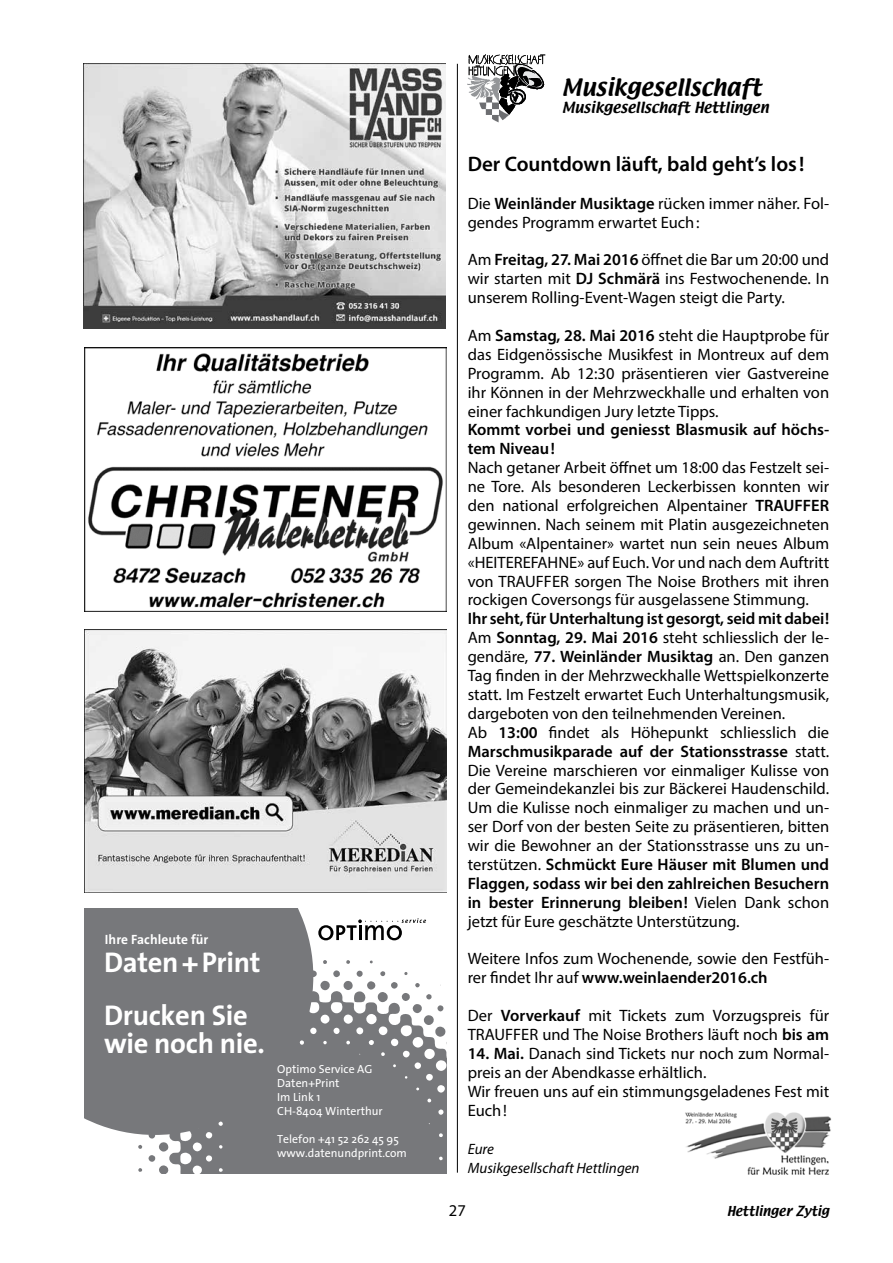
<style>
.page{position:relative;width:893px;height:1263px;background:#fff}
.page>*{position:absolute;margin:0;border:0;box-sizing:border-box;transform-origin:0 0}
.t1{font:700 28.65px/28.7px "The Sans";letter-spacing:-.01em;color:#fff}
.t2{font:600 21px "Myriad Pro";color:#000}
.t3{font:21px "Textile";color:#000}
.t4{font:16.5px/18.9px "Myriad Pro";color:#000}
.t5{font:600 16.5px/18.9px "Myriad Pro";color:#000}
.t6{font:italic 15px/18.9px "Myriad Pro";color:#000}
.t7{font:13.5px "Textile";color:#000}
.t8{font:700 13.5px "The Sans";letter-spacing:.005em;color:#fff}
.t9{font:12px "Textile";letter-spacing:.005em;color:#000}
.t10{font:11.7px/14.1px "The Sans";color:#fff}
.s1{font-weight:600}
</style>
<div class="page">
<img style="left:685px;top:1112px;width:147px;height:63px">
<img style="left:468px;top:77px;width:76px;height:45px">
<img style="left:468px;top:54px;width:78px;height:23px">
<hr style="left:457px;top:64px;width:1px;height:1109px;background:#000">
<svg style="left:318px;top:918px;width:108px;height:22px"></svg>
<svg style="left:138px;top:960px;width:308px;height:214px;fill:#77787b"></svg>
<div style="left:85px;top:908px;width:228px;height:227px;background:#77787b"></div>
<img style="left:85px;top:629px;width:361px;height:264px">
<img style="left:85px;top:348px;width:361px;height:263px">
<img style="left:84px;top:64px;width:361px;height:264px">
<p class="t8" style="left:105px;top:928px;width:105px">Ihre Fachleute für</p>
<h1 class="t1" style="left:104px;top:947px;width:158px">Daten + Print</h1>
<h1 class="t1" style="left:104px;top:1000px;width:162px">Drucken Sie wie noch nie.</h1>
<p class="t10" style="left:277px;top:1062px;width:107px">Optimo Service AG<br>Daten+Print<br>Im Link 1<br>CH-8404 Winterthur</p>
<p class="t10" style="left:277px;top:1132px;width:131px">Telefon +41 52 262 45 95 www.datenundprint.com</p>
<p class="t3" style="left:561px;top:72px;width:201px">Musikgesellschaft</p>
<p class="t7" style="left:562px;top:98px;width:209px">Musikgesellschaft Hettlingen</p>
<p class="t2" style="left:468px;top:151px;width:338px">Der Countdown läuft, bald geht’s los!</p>
<p class="t4" style="left:468px;top:193px;width:363px">Die <span class="s1">Weinländer Musiktage</span> rücken immer näher. Fol&shy;gendes Programm erwartet Euch:</p>
<p class="t4" style="left:468px;top:250px;width:363px;text-align:justify">Am <span class="s1">Freitag, 27. Mai 2016</span> öffnet die Bar um 20:00 und wir starten mit <span class="s1">DJ Schmärä</span> ins Festwochenende. In unserem Rolling-Event-Wagen steigt die Party.</p>
<p class="t4" style="left:468px;top:326px;width:363px;text-align:justify">Am <span class="s1">Samstag, 28. Mai 2016</span> steht die Hauptprobe für das Eidgenössische Musikfest in Montreux auf dem Programm. Ab 12:30 präsentieren vier Gastvereine ihr Können in der Mehrzweckhalle und erhalten von einer fachkundigen Jury letzte Tipps.</p>
<p class="t5" style="left:468px;top:420px;width:363px">Kommt vorbei und geniesst Blasmusik auf höchs&shy;tem Niveau!</p>
<p class="t4" style="left:468px;top:458px;width:363px;text-align:justify">Nach getaner Arbeit öffnet um 18:00 das Festzelt sei&shy;ne Tore. Als besonderen Leckerbissen konnten wir den national erfolgreichen Alpentainer <span class="s1">TRAUFFER </span>gewinnen. Nach seinem mit Platin ausgezeichneten Album «Alpentainer» wartet nun sein neues Album «HEITEREFAHNE» auf Euch. Vor und nach dem Auftritt von TRAUFFER sorgen The Noise Brothers mit ihren rockigen Coversongs für ausgelassene Stimmung.</p>
<p class="t4" style="left:468px;top:609px;width:363px"><span class="s1">Ihr seht, für Unterhaltung ist gesorgt, seid mit dabei!<br></span>Am <span class="s1">Sonntag, 29. Mai 2016</span> steht schliesslich der le&shy;gendäre, <span class="s1">77. Weinländer Musiktag</span> an. Den ganzen Tag finden in der Mehrzweckhalle Wettspielkonzerte statt. Im Festzelt erwartet Euch Unterhaltungsmusik, dargeboten von den teilnehmenden Vereinen.<br>Ab <span class="s1">13:00</span> findet als Höhepunkt schliesslich die <span class="s1">Marschmusikparade auf der Stationsstrasse</span> statt.<br>Die Vereine marschieren vor einmaliger Kulisse von der Gemeindekanzlei bis zur Bäckerei Haudenschild.<br>Um die Kulisse noch einmaliger zu machen und un&shy;ser Dorf von der besten Seite zu präsentieren, bitten wir die Bewohner an der Stationsstrasse uns zu un&shy;terstützen. <span class="s1">Schmückt Eure Häuser mit Blumen und Flaggen, sodass wir bei den zahlreichen Besuchern in bester Erinnerung bleiben!</span> Vielen Dank schon jetzt für Eure geschätzte Unterstützung.</p>
<p class="t4" style="left:468px;top:949px;width:363px">Weitere Infos zum Wochenende, sowie den Festfüh&shy;rer findet Ihr auf <span class="s1">www.weinlaender2016.ch</span></p>
<p class="t4" style="left:468px;top:1006px;width:363px">Der <span class="s1">Vorverkauf</span> mit Tickets zum Vorzugspreis für<br>TRAUFFER und The Noise Brothers läuft noch <span class="s1">bis am</span></p>
<p class="t4" style="left:468px;top:1044px;width:363px"><span class="s1">14. Mai.</span> Danach sind Tickets nur noch zum Normal&shy;preis an der Abendkasse erhältlich.<br>Wir freuen uns auf ein stimmungsgeladenes Fest mit Euch!</p>
<p class="t6" style="left:468px;top:1139px;width:173px">Eure<br>Musikgesellschaft Hettlingen</p>
<p class="t4" style="left:449px;top:1200px;width:18px">27</p>
<p class="t9" style="left:727px;top:1202px;width:104px">Hettlinger Zytig</p>
</div>
